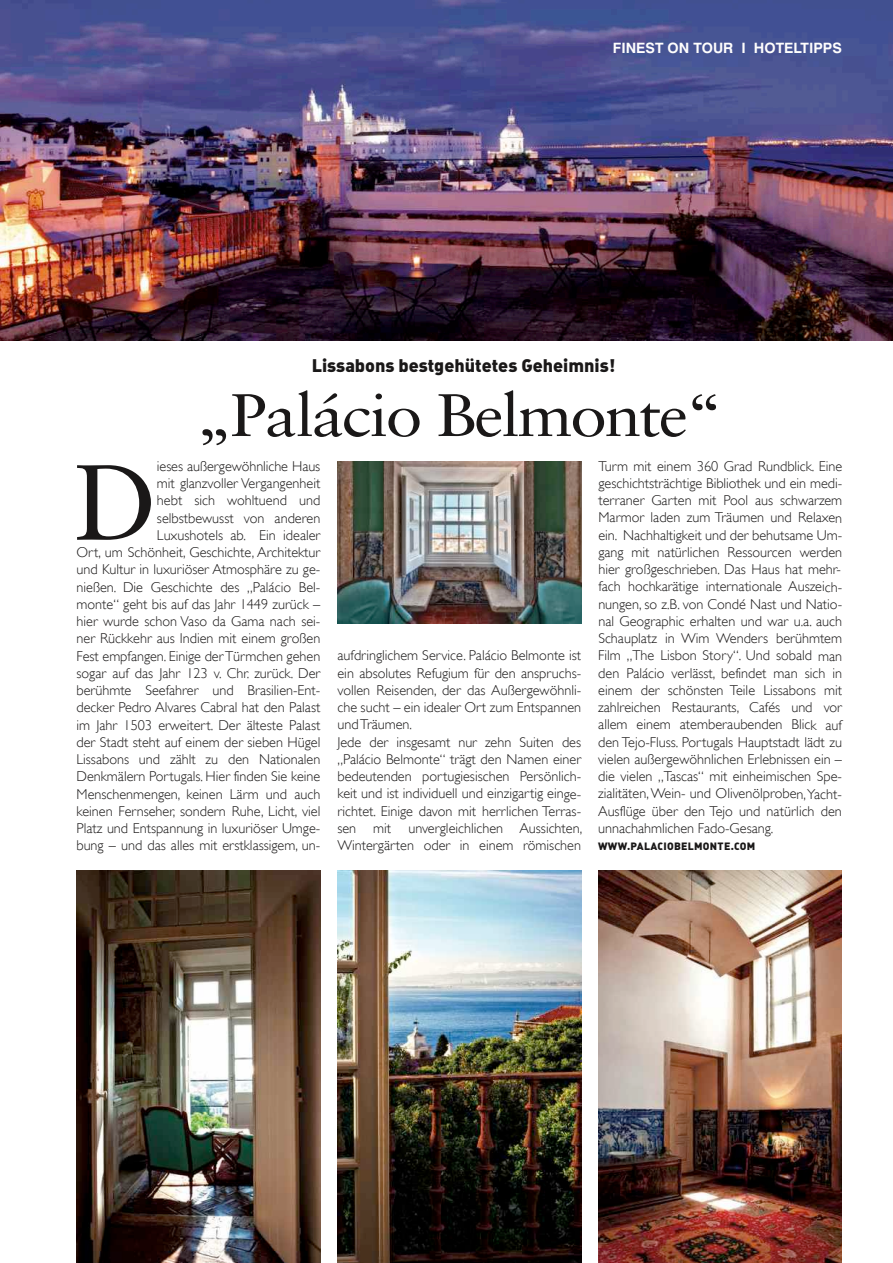
<style>
.page{position:relative;width:893px;height:1263px;background:#fff}
.page>*{position:absolute;margin:0;border:0;box-sizing:border-box;transform-origin:0 0}
.t1{font:106.95px "Sabon";color:#1a1818}
.t2{font:60px "Sabon";letter-spacing:-.035em;color:#1a1818;scale:1.1 1}
.t3{font:18px "DIN Black Alternate";color:#1a1818}
.t4{font:300 14.25px/17.2px "Gill Sans";color:#1a1818;text-align:right}
.t5{font:700 14.25px "Swiss 721 BT";color:#fffefd}
.t6{font:10.5px "DIN Black Alternate";letter-spacing:.025em;color:#1a1818}
</style>
<div class="page">
<img style="left:337px;top:871px;width:244px;height:392px">
<img style="left:77px;top:871px;width:243px;height:392px">
<img style="left:598px;top:871px;width:244px;height:392px">
<img style="left:0;top:0;width:893px;height:340px">
<img style="left:337px;top:462px;width:244px;height:162px">
<p class="t5" style="left:613px;top:39px;width:231px">FINEST ON TOUR I HOTELTIPPS</p>
<p class="t3" style="left:312px;top:353px;width:305px">Lissabons bestgehütetes Geheimnis!</p>
<h2 class="t2" style="left:196px;top:379px;width:480px">„Palácio Belmonte“</h2>
<p class="t4" style="left:77px;top:457px;width:245px">ieses außergewöhnliche Haus<br>mit glanzvoller Vergangenheit<br>hebt sich wohltuend und<br>selbstbewusst von anderen<br>Luxushotels ab. Ein idealer<br>Ort, um Schönheit, Geschichte, Architektur und Kultur in luxuriöser Atmosphäre zu ge&shy;nießen. Die Geschichte des „Palácio Bel&shy;monte“ geht bis auf das Jahr 1449 zurück – hier wurde schon Vaso da Gama nach sei&shy;ner Rückkehr aus Indien mit einem großen Fest empfangen. Einige derTürmchen gehen sogar auf das Jahr 123 v. Chr. zurück. Der berühmte Seefahrer und Brasilien-Ent&shy;decker Pedro Alvares Cabral hat den Palast im Jahr 1503 erweitert. Der älteste Palast der Stadt steht auf einem der sieben Hügel Lissabons und zählt zu den Nationalen Denkmälern Portugals. Hier finden Sie keine Menschenmengen, keinen Lärm und auch keinen Fernseher, sondern Ruhe, Licht, viel Platz und Entspannung in luxuriöser Umge&shy;bung – und das alles mit erstklassigem, un-</p>
<h1 class="t1" style="left:74px;top:439px;width:85px">D</h1>
<p class="t4" style="left:337px;top:647px;width:246px;text-align:left">aufdringlichem Service. Palácio Belmonte ist ein absolutes Refugium für den anspruchs&shy;vollen Reisenden, der das Außergewöhnli&shy;che sucht – ein idealer Ort zum Entspannen undTräumen.<br>Jede der insgesamt nur zehn Suiten des „Palácio Belmonte“ trägt den Namen einer bedeutenden portugiesischen Persönlich&shy;keit und ist individuell und einzigartig einge&shy;richtet. Einige davon mit herrlichen Terras&shy;sen mit unvergleichlichen Aussichten, Wintergärten oder in einem römischen</p>
<p class="t4" style="left:598px;top:457px;width:246px;text-align:justify">Turm mit einem 360 Grad Rundblick. Eine geschichtsträchtige Bibliothek und ein medi&shy;terraner Garten mit Pool aus schwarzem Marmor laden zum Träumen und Relaxen ein. Nachhaltigkeit und der behutsame Um&shy;gang mit natürlichen Ressourcen werden hier großgeschrieben. Das Haus hat mehr&shy;fach hochkarätige internationale Auszeich&shy;nungen, so z.B. von Condé Nast und Natio&shy;nal Geographic erhalten und war u.a. auch Schauplatz in Wim Wenders berühmtem Film „The Lisbon Story“. Und sobald man den Palácio verlässt, befindet man sich in einem der schönsten Teile Lissabons mit zahlreichen Restaurants, Cafés und vor allem einem atemberaubenden Blick auf den Tejo-Fluss. Portugals Hauptstadt lädt zu vielen außergewöhnlichen Erlebnissen ein – die vielen „Tascas“ mit einheimischen Spe&shy;zialitäten,Wein- und Olivenölproben,Yacht-Ausflüge über den Tejo und natürlich den unnachahmlichen Fado-Gesang.</p>
<p class="t6" style="left:598px;top:839px;width:159px">WWW.PALACIOBELMONTE.COM</p>
</div>
